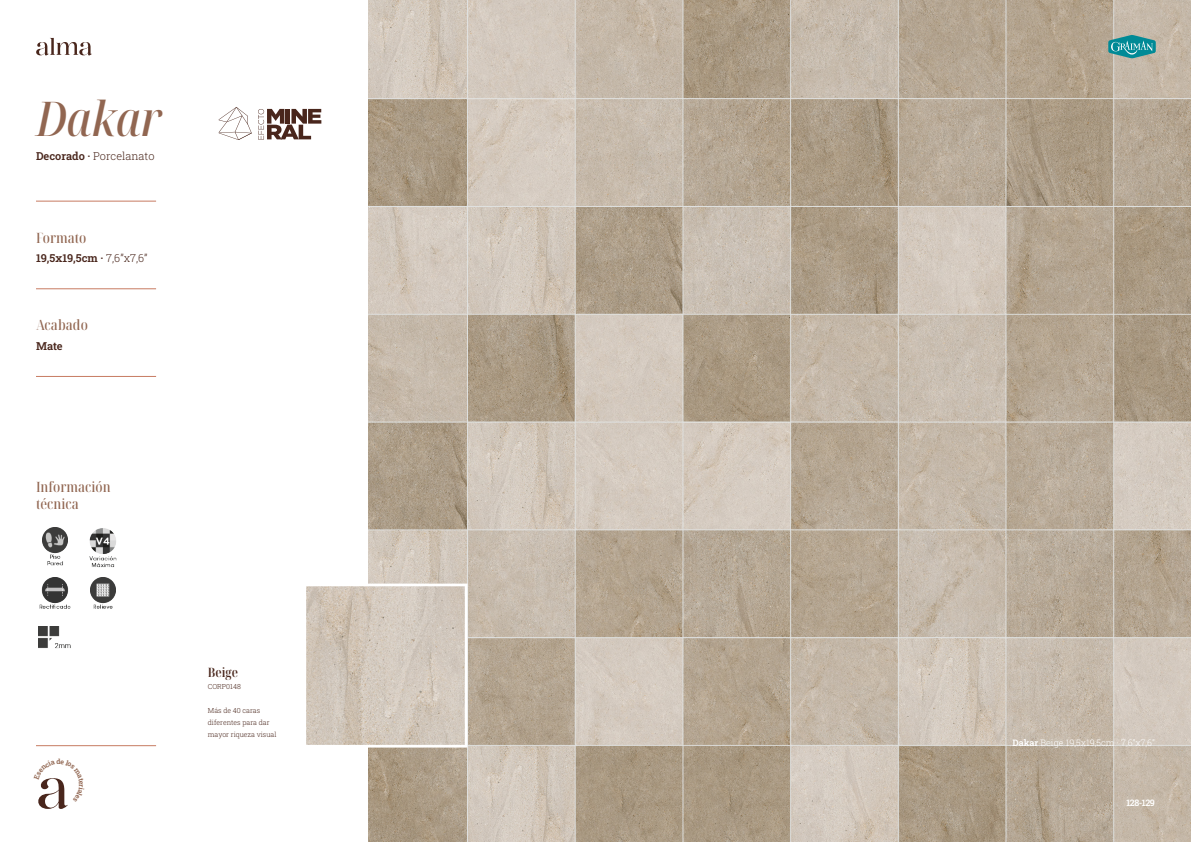
<style>
.page{position:relative;width:1191px;height:842px;background:#fff}
.page>*{position:absolute;margin:0;border:0;box-sizing:border-box;transform-origin:0 0}
.t1{font:italic 500 47.9px "Noto Serif Display Condensed";color:#916651}
.t2{font:500 14.2px/17px "Noto Serif Display Condensed";color:#916651}
.t3{font:600 12.9px "Noto Serif Display Condensed";color:#49261c}
.t4{font:600 11px "Roboto Slab";color:#49261c}
.t5{font:300 11px "Roboto Slab";color:#49261c}
.t6{font:300 9px "Roboto Slab";color:#fff}
.t7{font:600 9px "Roboto Slab";letter-spacing:-.05em;color:#fff}
.t8{font:300 7px/12px "Roboto Slab";color:#49261c}
.s1{font-weight:600}
.s2{font-weight:300}
</style>
<div class="page">
<hr style="left:36px;top:201px;width:120px;height:1px;background:#c77b62">
<hr style="left:36px;top:289px;width:120px;height:1px;background:#c77b62">
<hr style="left:36px;top:376px;width:120px;height:1px;background:#c77b62">
<hr style="left:36px;top:745px;width:120px;height:1px;background:#c77b62">
<img style="left:42px;top:527px;width:26px;height:39px">
<img style="left:89px;top:528px;width:27px;height:39px">
<img style="left:39px;top:577px;width:32px;height:32px">
<img style="left:39px;top:627px;width:32px;height:22px">
<img style="left:90px;top:577px;width:26px;height:32px">
<img style="left:368px;top:0;width:823px;height:842px">
<img style="left:307px;top:588px;width:156px;height:155px">
<div style="left:303px;top:584px;width:164px;height:163px;border:3px solid #fff"></div>
<svg style="left:218px;top:107px;width:103px;height:33px"></svg>
<svg style="left:1108px;top:35px;width:47px;height:23px"></svg>
<svg style="left:36px;top:38px;width:56px;height:17px"></svg>
<svg style="left:38px;top:778px;width:30px;height:31px"></svg>
<h1 class="t1" style="left:36px;top:84px;width:127px">Dakar</h1>
<h3 class="t5" style="left:36px;top:149px;width:120px"><span class="s1">Decorado ·</span> Porcelanato</h3>
<h2 class="t2" style="left:36px;top:229px;width:52px">Formato</h2>
<h3 class="t4" style="left:36px;top:251px;width:113px">19,5x19,5cm · <span class="s2">7,6”x7,6”</span></h3>
<h2 class="t2" style="left:36px;top:316px;width:53px">Acabado</h2>
<h3 class="t4" style="left:36px;top:339px;width:28px">Mate</h3>
<h2 class="t2" style="left:36px;top:478px;width:76px">Información técnica</h2>
<h3 class="t3" style="left:208px;top:663px;width:32px">Beige</h3>
<p class="t8" style="left:208px;top:680px;width:35px">CORP0148</p>
<p class="t8" style="left:208px;top:704px;width:70px">Más de 40 caras diferentes para dar mayor riqueza visual</p>
<p class="t6" style="left:1012px;top:736px;width:144px"><span class="s1">Dakar</span> Beige 19,5x19,5cm · 7,6”x7,6”</p>
<p class="t7" style="left:1126px;top:796px;width:30px">128-129</p>
</div>
